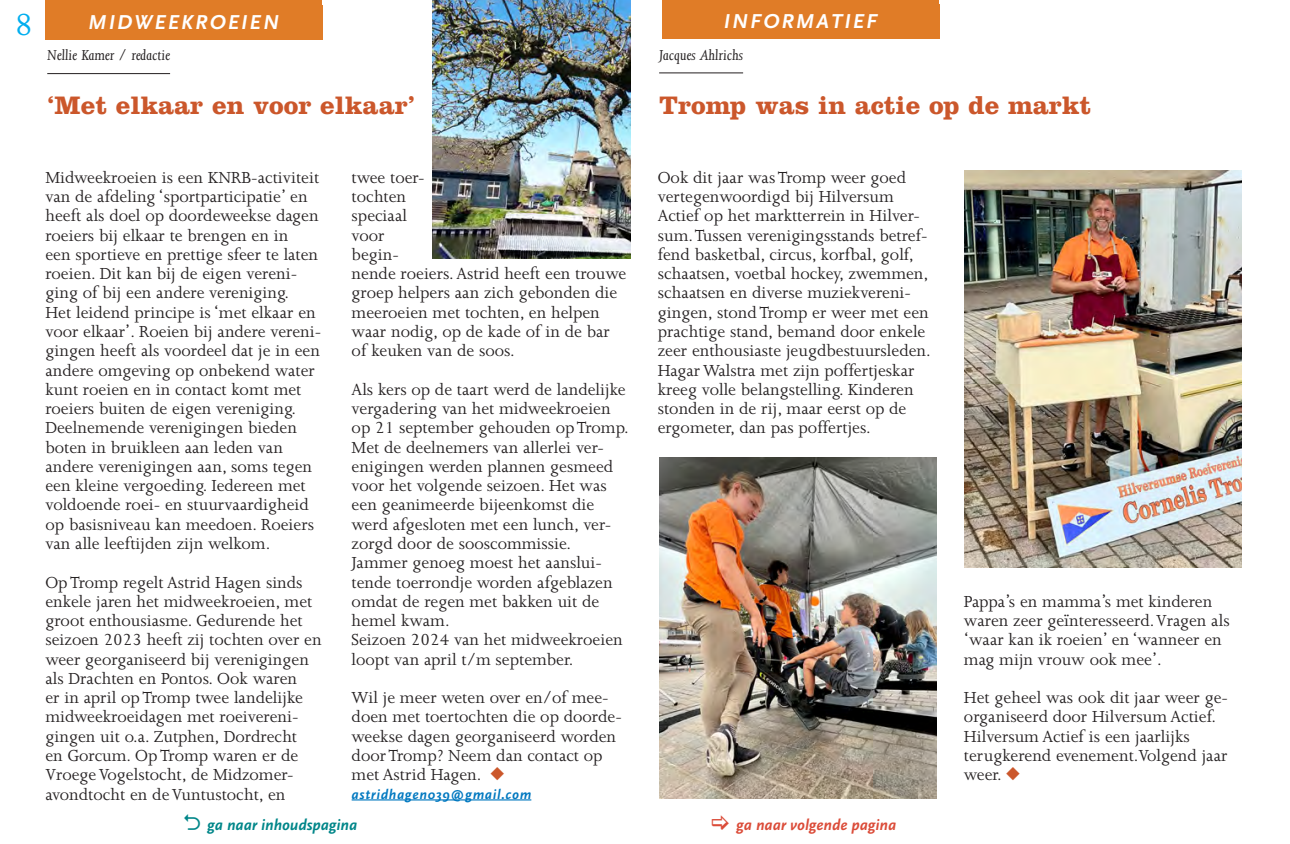
<style>
.page{position:relative;width:1290px;height:844px;background:#fff}
.page>*{position:absolute;margin:0;border:0;box-sizing:border-box;transform-origin:0 0}
.Basisalinea{font:35px "Joanna";color:#00aeef}
._1-kop{font:700 26.25px "Clarendon";color:#cb572b}
._1-kop-2{font:italic 700 21px "Scala Sans";letter-spacing:.1em;color:#fff}
._0-tekst{font:18.38px/19.2px "Joanna";color:#231f20}
._8-auteur_-_boven_ko{font:italic 16.45px "Joanna";color:#231f20}
.Basisalinea-2{font:italic 700 15.75px "Scala Sans";color:#db4c39}
.Basisalinea-3{font:italic 700 15.75px "Scala Sans";color:#008689}
._0-tekst-2{font:italic 700 14px "Scala Sans";letter-spacing:.05em;color:#0078c0}
.s1{color:#cb572b}
</style>
<div class="page">
<hr style="left:352px;top:799px;width:179px;height:1px;background:#0078c0">
<div style="left:45px;top:5px;width:277px;height:35px;background:#e07c27"></div>
<div style="left:45px;top:0;width:276px;height:6px;background:#e07c27"></div>
<div style="left:662px;top:4px;width:277px;height:35px;background:#e07c27"></div>
<div style="left:662px;top:0;width:276px;height:6px;background:#e07c27"></div>
<hr style="left:47px;top:73px;width:123px;height:1px;background:#231f20">
<hr style="left:659px;top:72px;width:84px;height:1px;background:#231f20">
<img style="left:433px;top:0;width:197px;height:258px">
<img style="left:660px;top:457px;width:276px;height:341px">
<img style="left:965px;top:171px;width:276px;height:396px">
<p class="Basisalinea" style="left:15px;top:6px;width:20px">8</p>
<p class="_1-kop-2" style="left:88px;top:11px;width:192px">MIDWEEKROEIEN</p>
<p class="_1-kop-2" style="left:724px;top:10px;width:155px">INFORMATIEF</p>
<p class="_8-auteur_-_boven_ko" style="left:47px;top:47px;width:124px">Nellie Kamer / redactie</p>
<p class="_1-kop" style="left:47px;top:89px;width:369px">‘Met elkaar en voor elkaar’</p>
<p class="_8-auteur_-_boven_ko" style="left:659px;top:46px;width:85px">Jacques Ahlrichs</p>
<p class="_1-kop" style="left:659px;top:89px;width:434px">Tromp was in actie op de markt</p>
<p class="_0-tekst" style="left:45px;top:168px;width:277px">Midweekroeien is een KNRB-activiteit van de afdeling ‘sportparticipatie’ en heeft als doel op doordeweekse dagen roeiers bij elkaar te brengen en in<br>een sportieve en prettige sfeer te laten roeien. Dit kan bij de eigen vereni&shy;ging of bij een andere vereniging.<br>Het leidend principe is ‘met elkaar en voor elkaar’. Roeien bij andere vereni&shy;gingen heeft als voordeel dat je in een andere omgeving op onbekend water kunt roeien en in contact komt met roeiers buiten de eigen vereniging.<br>Deelnemende verenigingen bieden boten in bruikleen aan leden van andere verenigingen aan, soms tegen een kleine vergoeding. Iedereen met voldoende roei- en stuurvaardigheid op basisniveau kan meedoen. Roeiers van alle leeftijden zijn welkom.</p>
<p class="_0-tekst" style="left:45px;top:572px;width:278px">Op Tromp regelt Astrid Hagen sinds enkele jaren het midweekroeien, met groot enthousiasme. Gedurende het seizoen 2023 heeft zij tochten over en weer georganiseerd bij verenigingen als Drachten en Pontos. Ook waren<br>er in april op Tromp twee landelijke midweekroeidagen met roeivereni&shy;gingen uit o.a. Zutphen, Dordrecht<br>en Gorcum. Op Tromp waren er de Vroege Vogelstocht, de Midzomer&shy;avondtocht en de Vuntustocht, en</p>
<p class="_0-tekst" style="left:352px;top:168px;width:276px">twee toer-<br>tochten<br>speciaal<br>voor<br>begin-<br>nende roeiers. Astrid heeft een trouwe groep helpers aan zich gebonden die meeroeien met tochten, en helpen waar nodig, op de kade of in de bar of keuken van de soos.</p>
<p class="_0-tekst" style="left:352px;top:380px;width:279px">Als kers op de taart werd de landelijke vergadering van het midweekroeien op 21 september gehouden op Tromp.<br>Met de deelnemers van allerlei ver&shy;enigingen werden plannen gesmeed voor het volgende seizoen. Het was een geanimeerde bijeenkomst die werd afgesloten met een lunch, ver&shy;zorgd door de sooscommissie.</p>
<p class="_0-tekst" style="left:352px;top:553px;width:263px">Jammer genoeg moest het aanslui&shy;tende toerrondje worden afgeblazen omdat de regen met bakken uit de hemel kwam.</p>
<p class="_0-tekst" style="left:352px;top:630px;width:273px">Seizoen 2024 van het midweekroeien loopt van april t/m september.</p>
<p class="_0-tekst" style="left:352px;top:688px;width:272px">Wil je meer weten over en/of mee&shy;doen met toertochten die op doorde&shy;weekse dagen georganiseerd worden door Tromp? Neem dan contact op met Astrid Hagen. <span class="s1">◆</span></p>
<p class="_0-tekst-2" style="left:352px;top:787px;width:181px">astridhagen039@gmail.com</p>
<p class="_0-tekst" style="left:658px;top:168px;width:274px">Ook dit jaar was Tromp weer goed vertegenwoordigd bij Hilversum Actief op het marktterrein in Hilver&shy;sum. Tussen verenigingsstands betref&shy;fend basketbal, circus, korfbal, golf, schaatsen, voetbal hockey, zwemmen, schaatsen en diverse muziekvereni&shy;gingen, stond Tromp er weer met een prachtige stand, bemand door enkele zeer enthousiaste jeugdbestuursleden.</p>
<p class="_0-tekst" style="left:658px;top:360px;width:258px">Hagar Walstra met zijn poffertjeskar kreeg volle belangstelling. Kinderen stonden in de rij, maar eerst op de ergometer, dan pas poffertjes.</p>
<p class="Basisalinea-3" style="left:207px;top:816px;width:151px">ga naar inhoudspagina</p>
<p class="Basisalinea-2" style="left:736px;top:816px;width:161px">ga naar volgende pagina</p>
<p class="_0-tekst" style="left:964px;top:591px;width:267px">Pappa’s en mamma’s met kinderen waren zeer geïnteresseerd. Vragen als ‘waar kan ik roeien’ en ‘wanneer en mag mijn vrouw ook mee’.</p>
<p class="_0-tekst" style="left:964px;top:688px;width:266px">Het geheel was ook dit jaar weer ge&shy;organiseerd door Hilversum Actief.</p>
<p class="_0-tekst" style="left:964px;top:726px;width:265px">Hilversum Actief is een jaarlijks terugkerend evenement.Volgend jaar weer. <span class="s1">◆</span></p>
</div>
